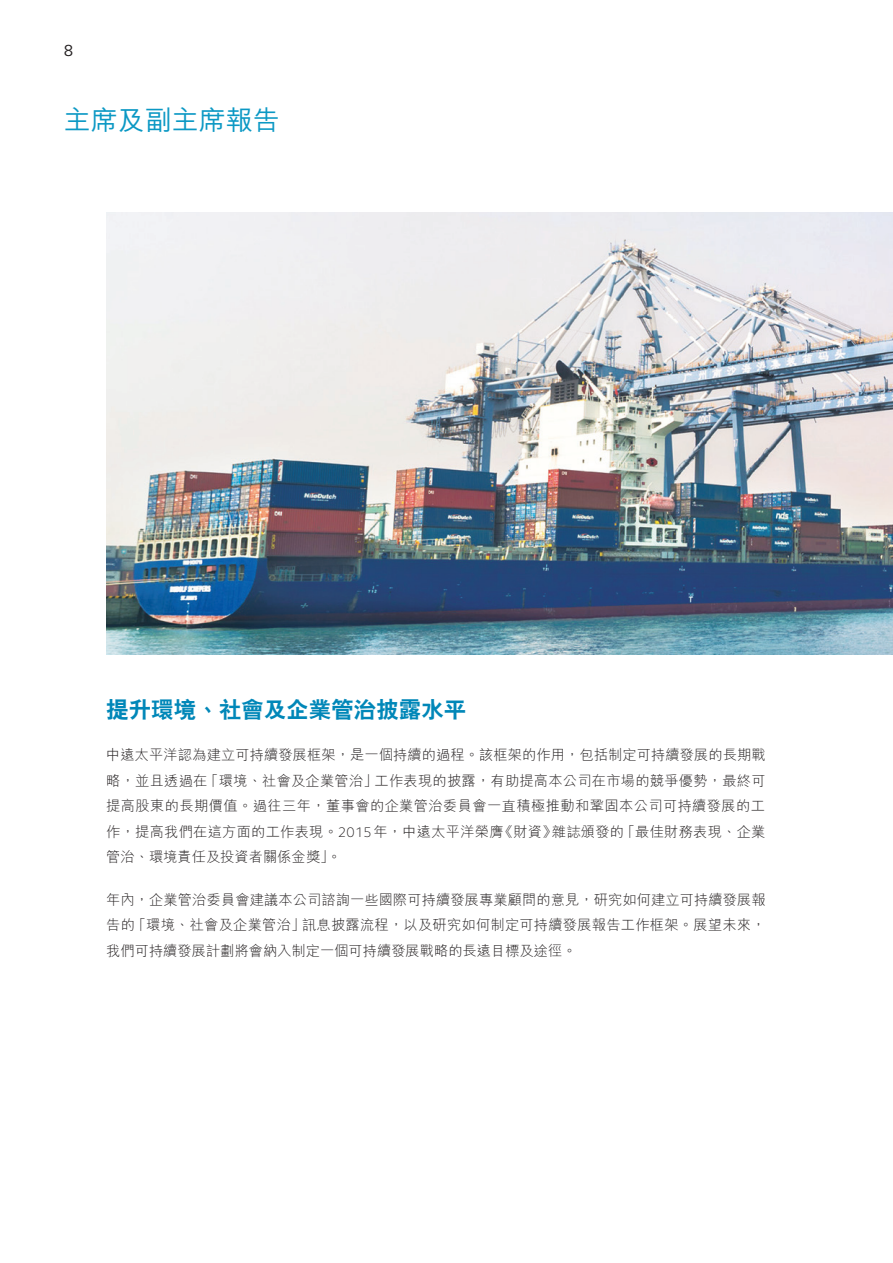
<style>
.page{position:relative;width:893px;height:1263px;background:#fff}
.page>*{position:absolute;margin:0;border:0;box-sizing:border-box;transform-origin:0 0}
.C_Charpter_S{font:500 27px "M Hei HK";color:#0b98c4}
.C_Subhead_1{font:800 22.5px "C Hei 2 HK";color:#0087b8}
.t1{font:16.5px "FS Elliot Pro";color:#231f20}
.C_Body{font:300 14.25px/25.5px "M Hei HK";color:#231f20;text-align:justify}
.s1{font-family:"FS Elliot Pro"}
</style>
<div class="page">
<img style="left:106px;top:213px;width:787px;height:442px">
<p class="t1" style="left:64px;top:40px;width:11px">8</p>
<p class="C_Charpter_S" style="left:64px;top:101px;width:217px">主席及副主席報告</p>
<p class="C_Subhead_1" style="left:106px;top:694px;width:361px">提升環境、社會及企業管治披露水平</p>
<p class="C_Body" style="left:106px;top:741px;width:661px">中遠太平洋認為建立可持續發展框架，是一個持續的過程。該框架的作用，包括制定可持續發展的長期戰略，並且透過在「環境、社會及企業管治」工作表現的披露，有助提高本公司在市場的競爭優勢，最終可提高股東的長期價值。過往三年，董事會的企業管治委員會一直積極推動和鞏固本公司可持續發展的工作，提高我們在這方面的工作表現。<span class="s1">2015</span>年，中遠太平洋榮膺《財資》雜誌頒發的「最佳財務表現、企業管治、環境責任及投資者關係金獎」。</p>
<p class="C_Body" style="left:106px;top:886px;width:661px">年內，企業管治委員會建議本公司諮詢一些國際可持續發展專業顧問的意見，研究如何建立可持續發展報告的「環境、社會及企業管治」訊息披露流程，以及研究如何制定可持續發展報告工作框架。展望未來，我們可持續發展計劃將會納入制定一個可持續發展戰略的長遠目標及途徑。</p>
</div>
